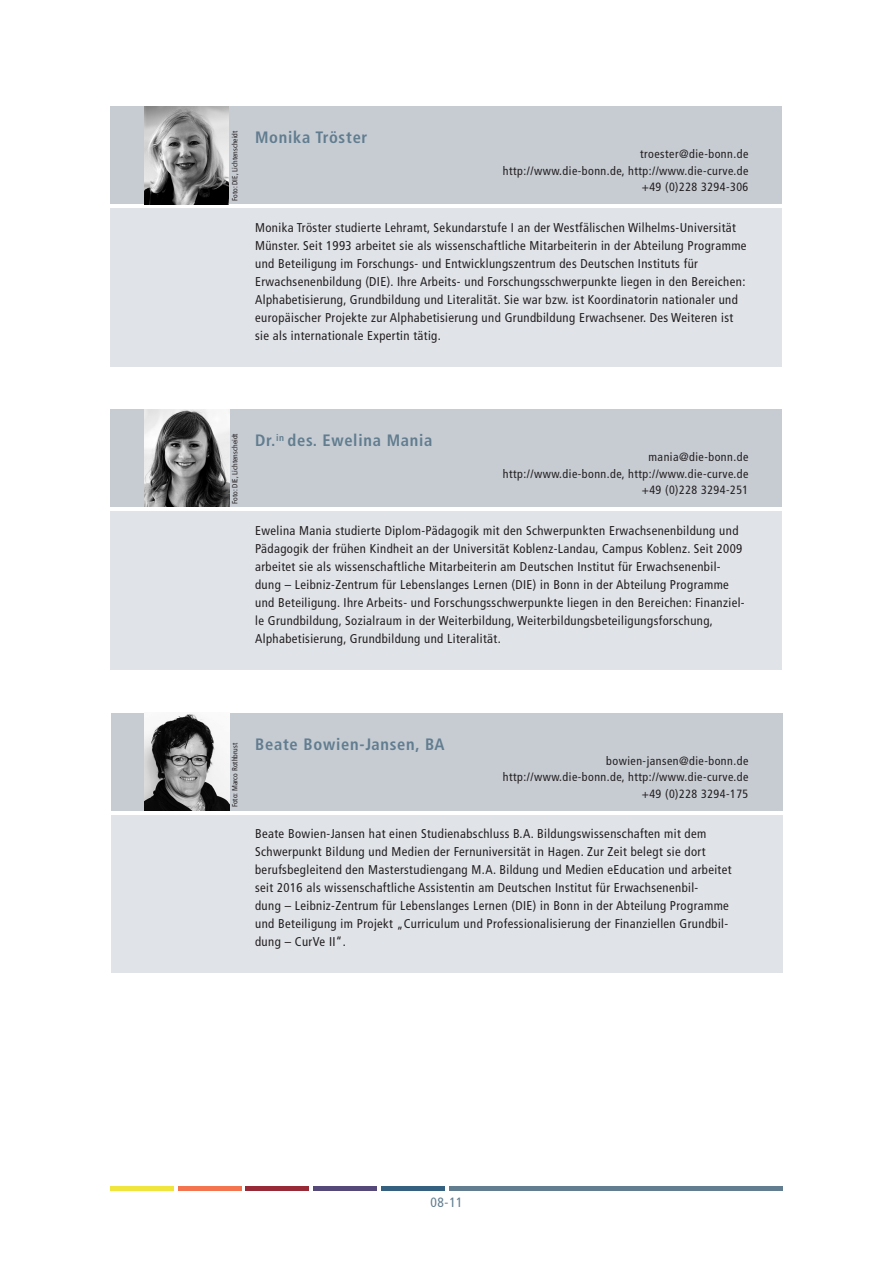
<style>
.page{position:relative;width:893px;height:1263px;background:#fff}
.page>*{position:absolute;margin:0;border:0;box-sizing:border-box;transform-origin:0 0}
.t1{font:700 condensed 16.5px "Frutiger LT Std";letter-spacing:.045em;color:#617d8f}
.t2{font:condensed 13.5px "Frutiger LT Std";color:#617d8f}
.t3{font:condensed 12.75px/18px "Frutiger LT Std";letter-spacing:.03em;color:#231f20}
.t4{font:condensed 12px/16.5px "Frutiger LT Std";letter-spacing:.04em;color:#231f20;text-align:right}
.t5{font:condensed 7.5px "Frutiger LT Std";letter-spacing:.005em;color:#231f20}
</style>
<div class="page">
<div style="left:111px;top:1186px;width:63px;height:5px;background:#f0e53d"></div>
<div style="left:178px;top:1186px;width:64px;height:5px;background:#f3744f"></div>
<div style="left:246px;top:1186px;width:63px;height:5px;background:#972a36"></div>
<div style="left:313px;top:1186px;width:64px;height:5px;background:#544979"></div>
<div style="left:381px;top:1186px;width:63px;height:5px;background:#366080"></div>
<div style="left:449px;top:1186px;width:333px;height:5px;background:#617d8f"></div>
<div style="left:111px;top:713px;width:671px;height:97px;background:#c7ccd3"></div>
<div style="left:111px;top:815px;width:671px;height:157px;background:#e0e4e8"></div>
<div style="left:111px;top:409px;width:671px;height:98px;background:#c7ccd3"></div>
<div style="left:111px;top:511px;width:671px;height:159px;background:#e0e4e8"></div>
<img style="left:145px;top:409px;width:85px;height:98px">
<img style="left:145px;top:713px;width:85px;height:97px">
<div style="left:111px;top:106px;width:671px;height:98px;background:#c7ccd3"></div>
<div style="left:111px;top:208px;width:671px;height:159px;background:#e0e4e8"></div>
<img style="left:144px;top:106px;width:85px;height:98px">
<p class="t5" style="left:230px;top:201px;width:72px;rotate:-90deg">Foto: DIE, Lichtenscheidt</p>
<p class="t1" style="left:255px;top:128px;width:114px">Monika Tröster</p>
<p class="t4" style="left:503px;top:146px;width:247px">troester@die-bonn.de<br>http://www.die-bonn.de, http://www.die-curve.de +49 (0)228 3294-306</p>
<p class="t3" style="left:255px;top:218px;width:493px">Monika Tröster studierte Lehramt, Sekundarstufe I an der Westfälischen Wilhelms-Universität Münster. Seit 1993 arbeitet sie als wissenschaftliche Mitarbeiterin in der Abteilung Programme und Beteiligung im Forschungs- und Entwicklungszentrum des Deutschen Instituts für Erwachsenenbildung (DIE). Ihre Arbeits- und Forschungsschwerpunkte liegen in den Bereichen:<br>Alphabetisierung, Grundbildung und Literalität. Sie war bzw. ist Koordinatorin nationaler und europäischer Projekte zur Alphabetisierung und Grundbildung Erwachsener. Des Weiteren ist sie als internationale Expertin tätig.</p>
<p class="t5" style="left:230px;top:504px;width:72px;rotate:-90deg">Foto: DIE, Lichtenscheidt</p>
<p class="t1" style="left:255px;top:431px;width:179px">Dr.<sup>in</sup> des. Ewelina Mania</p>
<p class="t4" style="left:503px;top:449px;width:247px">mania@die-bonn.de<br>http://www.die-bonn.de, http://www.die-curve.de +49 (0)228 3294-251</p>
<p class="t3" style="left:255px;top:521px;width:491px">Ewelina Mania studierte Diplom-Pädagogik mit den Schwerpunkten Erwachsenenbildung und Pädagogik der frühen Kindheit an der Universität Koblenz-Landau, Campus Koblenz. Seit 2009 arbeitet sie als wissenschaftliche Mitarbeiterin am Deutschen Institut für Erwachsenenbil&shy;dung – Leibniz-Zentrum für Lebenslanges Lernen (DIE) in Bonn in der Abteilung Programme und Beteiligung. Ihre Arbeits- und Forschungsschwerpunkte liegen in den Bereichen: Finanziel&shy;le Grundbildung, Sozialraum in der Weiterbildung, Weiterbildungsbeteiligungsforschung, Alphabetisierung, Grundbildung und Literalität.</p>
<p class="t5" style="left:230px;top:807px;width:66px;rotate:-90deg">Foto: Marco Rothbrust</p>
<p class="t1" style="left:255px;top:734px;width:191px">Beate Bowien-Jansen, BA</p>
<p class="t4" style="left:503px;top:752px;width:247px">bowien-jansen@die-bonn.de http://www.die-bonn.de, http://www.die-curve.de +49 (0)228 3294-175</p>
<p class="t3" style="left:255px;top:825px;width:478px">Beate Bowien-Jansen hat einen Studienabschluss B.A. Bildungswissenschaften mit dem Schwerpunkt Bildung und Medien der Fernuniversität in Hagen. Zur Zeit belegt sie dort berufsbegleitend den Masterstudiengang M.A. Bildung und Medien eEducation und arbeitet seit 2016 als wissenschaftliche Assistentin am Deutschen Institut für Erwachsenenbil-<br>dung – Leibniz-Zentrum für Lebenslanges Lernen (DIE) in Bonn in der Abteilung Programme und Beteiligung im Projekt „Curriculum und Professionalisierung der Finanziellen Grundbil&shy;dung – CurVe II“.</p>
<p class="t2" style="left:430px;top:1195px;width:34px">08-11</p>
</div>
